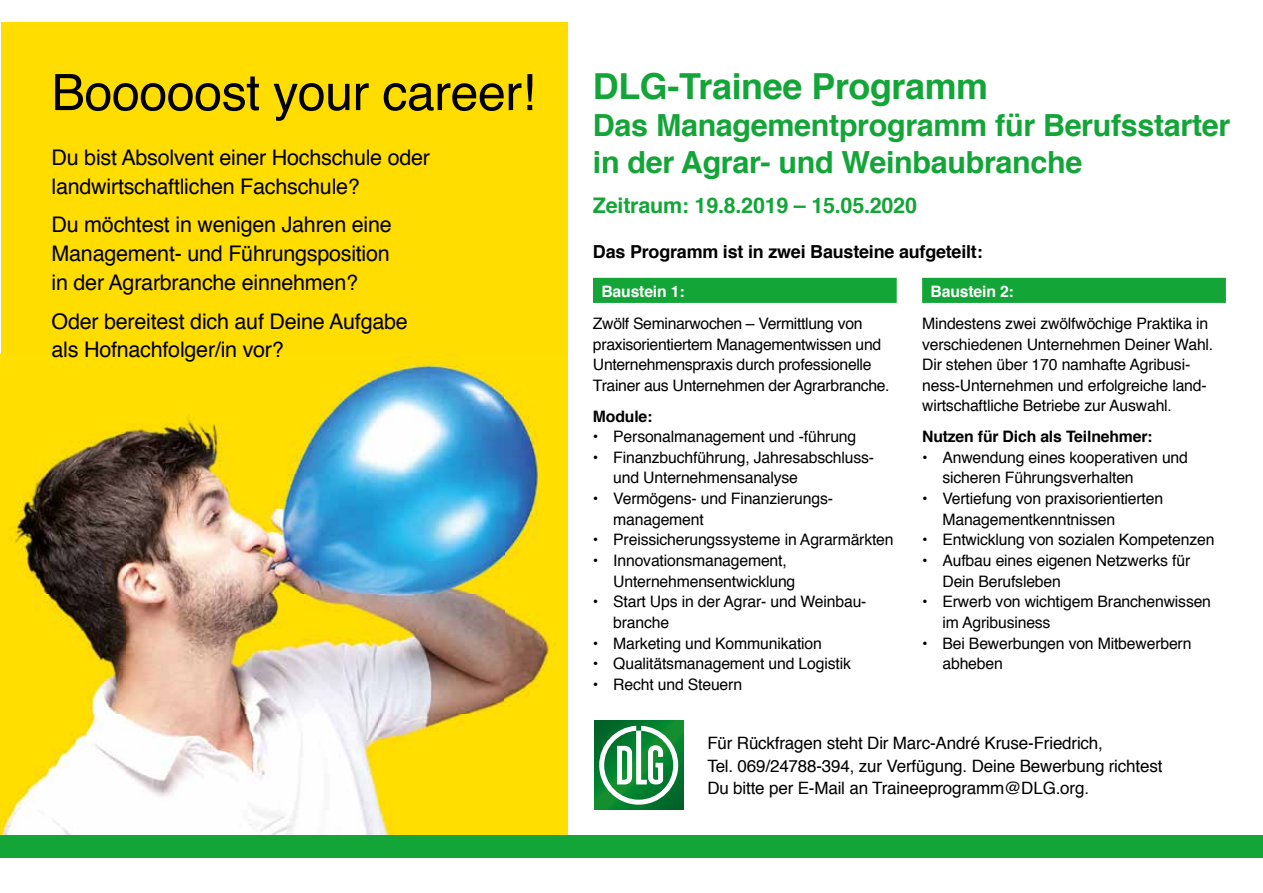
<style>
.page{position:relative;width:1263px;height:893px;background:#fff}
.page>*{position:absolute;margin:0;border:0;box-sizing:border-box;transform-origin:0 0}
.t1{font:50.25px "Helvetica";letter-spacing:-.01em;color:#000}
.t2{font:700 35.85px "Helvetica";letter-spacing:-.01em;color:#13a538}
.t3{font:700 30.45px/36.6px "Helvetica";letter-spacing:-.01em;color:#13a538}
.t4{font:21.45px/28.7px "Helvetica";letter-spacing:-.01em;color:#000}
.t5{font:700 21.45px "Helvetica";letter-spacing:-.01em;color:#13a538}
.t6{font:700 18px "Helvetica";letter-spacing:-.01em;color:#000}
.t7{font:17.1px/22.4px "Helvetica";letter-spacing:-.01em;color:#000}
.t8{font:15.75px/20.7px "Helvetica";letter-spacing:-.01em;color:#000}
.t9{font:700 15.75px "Helvetica";letter-spacing:-.01em;color:#000}
.t10{font:700 15.75px "Helvetica";letter-spacing:-.01em;color:#fff}
</style>
<div class="page">
<svg style="left:594px;top:721px;width:89px;height:89px;background:#03762c"></svg>
<svg style="left:599px;top:726px;width:79px;height:79px"></svg>
<div style="left:593px;top:278px;width:304px;height:25px;background:#13a538"></div>
<div style="left:922px;top:278px;width:304px;height:25px;background:#13a538"></div>
<div style="left:1px;top:22px;width:566px;height:838px;background:#fd0"></div>
<img style="left:1px;top:355px;width:567px;height:480px">
<div style="left:1px;top:835px;width:1262px;height:25px;background:#13a538"></div>
<div style="left:0;top:859px;width:1263px;height:34px;background:#fff"></div>
<h1 class="t1" style="left:52px;top:54px;width:485px">Booooost your career!</h1>
<h3 class="t4" style="left:52px;top:144px;width:380px">Du bist Absolvent einer Hochschule oder landwirtschaftlichen Fachschule?</h3>
<h3 class="t4" style="left:52px;top:211px;width:342px;text-align:justify">Du möchtest in wenigen Jahren eine Management- und Führungsposition in der Agrarbranche einnehmen?</h3>
<h3 class="t4" style="left:52px;top:307px;width:358px">Oder bereitest dich auf Deine Aufgabe als Hofnachfolger/in vor?</h3>
<h2 class="t2" style="left:593px;top:58px;width:397px">DLG-Trainee Programm</h2>
<h3 class="t3" style="left:593px;top:107px;width:639px">Das Managementprogramm für Berufsstarter in der Agrar- und Weinbaubranche</h3>
<h3 class="t5" style="left:593px;top:188px;width:326px">Zeitraum: 19.8.2019 – 15.05.2020</h3>
<p class="t6" style="left:593px;top:237px;width:391px">Das Programm ist in zwei Bausteine aufgeteilt:</p>
<p class="t10" style="left:601px;top:279px;width:85px">Baustein 1:</p>
<p class="t8" style="left:593px;top:314px;width:298px">Zwölf Seminarwochen – Vermittlung von praxisorientiertem Managementwissen und Unternehmenspraxis durch professionelle Trainer aus Unternehmen der Agrarbranche.</p>
<p class="t9" style="left:593px;top:403px;width:61px">Module:</p>
<p class="t8" style="left:593px;top:427px;width:265px">• Personalmanagement und -führung</p>
<p class="t8" style="left:613px;top:447px;width:262px;text-indent:-20px">• Finanzbuchführung, Jahresabschluss&shy;und Unternehmensanalyse</p>
<p class="t8" style="left:613px;top:489px;width:221px;text-indent:-20px">• Vermögens- und Finanzierungs&shy;management</p>
<p class="t8" style="left:593px;top:530px;width:302px">• Preissicherungssysteme in Agrarmärkten</p>
<p class="t8" style="left:613px;top:551px;width:184px;text-indent:-20px">• Innovationsmanagement,<br>Unternehmens entwicklung</p>
<p class="t8" style="left:613px;top:592px;width:255px;text-indent:-20px">• Start Ups in der Agrar- und Weinbau&shy;branche</p>
<p class="t8" style="left:593px;top:633px;width:230px">• Marketing und Kommunikation</p>
<p class="t8" style="left:593px;top:654px;width:259px">• Qualitätsmanagement und Logistik</p>
<p class="t8" style="left:593px;top:674px;width:151px">• Recht und Steuern</p>
<p class="t10" style="left:930px;top:279px;width:85px">Baustein 2:</p>
<p class="t8" style="left:922px;top:314px;width:293px">Mindestens zwei zwölfwöchige Praktika in verschiedenen Unternehmen Deiner Wahl.<br>Dir stehen über 170 namhafte Agribusi&shy;ness-Unternehmen und erfolgreiche land&shy;wirtschaftliche Betriebe zur Auswahl.</p>
<p class="t9" style="left:922px;top:424px;width:232px">Nutzen für Dich als Teilnehmer:</p>
<p class="t8" style="left:942px;top:447px;width:247px;text-indent:-20px">• Anwendung eines kooperativen und sicheren Führungsverhalten</p>
<p class="t8" style="left:942px;top:489px;width:222px;text-indent:-20px">• Vertiefung von praxisorientierten<br>Managementkenntnissen</p>
<p class="t8" style="left:922px;top:530px;width:294px">• Entwicklung von sozialen Kompetenzen</p>
<p class="t8" style="left:942px;top:551px;width:249px;text-indent:-20px">• Aufbau eines eigenen Netzwerks für<br>Dein Berufsleben</p>
<p class="t8" style="left:942px;top:592px;width:270px;text-indent:-20px">• Erwerb von wichtigem Branchenwissen im Agribusiness</p>
<p class="t8" style="left:942px;top:633px;width:250px;text-indent:-20px">• Bei Bewerbungen von Mitbewerbern abheben</p>
<p class="t7" style="left:707px;top:732px;width:457px">Für Rückfragen steht Dir Marc-André Kruse-Friedrich,<br>Tel. 069/24788-394, zur Verfügung. Deine Bewerbung richtest<br>Du bitte per E-Mail an Traineeprogramm@DLG.org.</p>
</div>
